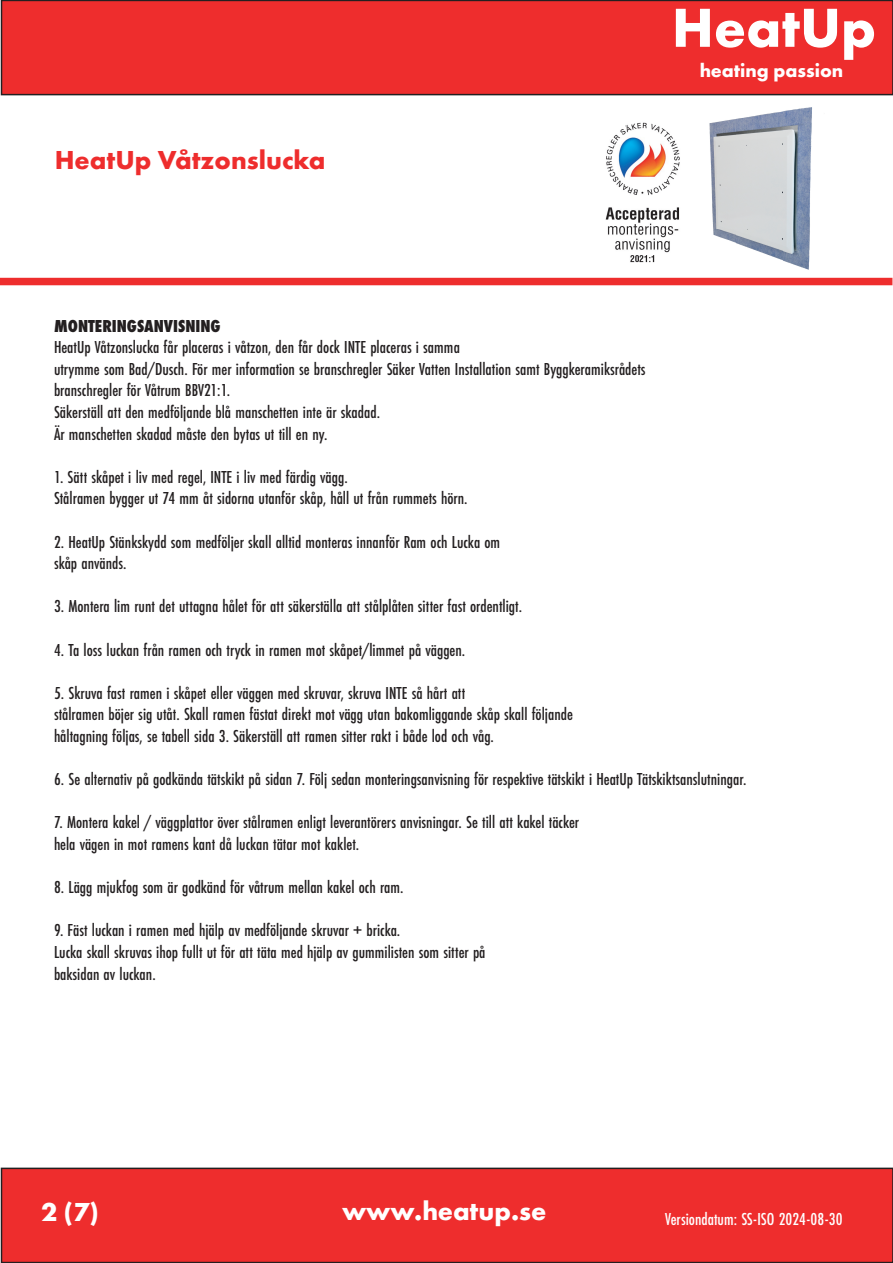
<style>
.page{position:relative;width:893px;height:1263px;background:#fff}
.page>*{position:absolute;margin:0;border:0;box-sizing:border-box;transform-origin:0 0}
.t1{font:700 57px "Futura PT";color:#fff}
.t2{font:700 27px "Futura PT";color:#ee2d2d}
.t3{font:700 27px "Futura PT";color:#fff}
.t4{font:700 19.5px "Futura PT";color:#fff}
.t5{font:500 18px/21.6px "Futura PT Cond";color:#231f20}
.t6{font:500 18px "Futura PT Cond";color:#fff}
.t7{font:800 18px "Futura PT Cond";color:#231f20}
</style>
<div class="page">
<div style="left:0;top:278px;width:892px;height:7px;background:#ee2d2d"></div>
<div style="left:2px;top:0;width:891px;height:95px;background:#ee2d2d"></div>
<div style="left:1px;top:0;width:892px;height:95px;border:2px solid #231f20"></div>
<div style="left:2px;top:1168px;width:891px;height:94px;background:#ee2d2d"></div>
<div style="left:1px;top:1167px;width:892px;height:96px;border:2px solid #231f20"></div>
<img style="left:709px;top:107px;width:103px;height:163px">
<img style="left:605px;top:122px;width:75px;height:141px">
<h2 class="t2" style="left:55px;top:142px;width:272px">HeatUp Våtzonslucka</h2>
<h1 class="t1" style="left:672px;top:-9px;width:206px">HeatUp</h1>
<p class="t4" style="left:700px;top:58px;width:145px">heating passion</p>
<p class="t7" style="left:54px;top:315px;width:168px">MONTERINGSANVISNING</p>
<p class="t5" style="left:54px;top:336px;width:593px">HeatUp Våtzonslucka får placeras i våtzon, den får dock INTE placeras i samma<br>utrymme som Bad/Dusch. För mer information se branschregler Säker Vatten Installation samt Byggkeramiksrådets branschregler för Våtrum BBV21:1.<br>Säkerställ att den medföljande blå manschetten inte är skadad.<br>Är manschetten skadad måste den bytas ut till en ny.</p>
<p class="t5" style="left:54px;top:466px;width:415px">1. Sätt skåpet i liv med regel, INTE i liv med färdig vägg.<br>Stålramen bygger ut 74 mm åt sidorna utanför skåp, håll ut från rummets hörn.</p>
<p class="t5" style="left:54px;top:531px;width:448px">2. HeatUp Stänkskydd som medföljer skall alltid monteras innanför Ram och Lucka om skåp används.</p>
<p class="t5" style="left:54px;top:595px;width:470px">3. Montera lim runt det uttagna hålet för att säkerställa att stålplåten sitter fast ordentligt.</p>
<p class="t5" style="left:54px;top:639px;width:413px">4. Ta loss luckan från ramen och tryck in ramen mot skåpet/limmet på väggen.</p>
<p class="t5" style="left:54px;top:682px;width:520px">5. Skruva fast ramen i skåpet eller väggen med skruvar, skruva INTE så hårt att<br>stålramen böjer sig utåt. Skall ramen fästat direkt mot vägg utan bakomliggande skåp skall följande håltagning följas, se tabell sida 3. Säkerställ att ramen sitter rakt i både lod och våg.</p>
<p class="t5" style="left:54px;top:768px;width:694px">6. Se alternativ på godkända tätskikt på sidan 7. Följ sedan monteringsanvisning för respektive tätskikt i HeatUp Tätskiktsanslutningar.</p>
<p class="t5" style="left:54px;top:811px;width:527px">7. Montera kakel / väggplattor över stålramen enligt leverantörers anvisningar. Se till att kakel täcker hela vägen in mot ramens kant då luckan tätar mot kaklet.</p>
<p class="t5" style="left:54px;top:876px;width:351px">8. Lägg mjukfog som är godkänd för våtrum mellan kakel och ram.</p>
<p class="t5" style="left:54px;top:919px;width:433px">9. Fäst luckan i ramen med hjälp av medföljande skruvar + bricka.<br>Lucka skall skruvas ihop fullt ut för att täta med hjälp av gummilisten som sitter på baksidan av luckan.</p>
<h2 class="t3" style="left:342px;top:1194px;width:206px">www.heatup.se</h2>
<h2 class="t3" style="left:41px;top:1194px;width:59px">2 (7)</h2>
<p class="t6" style="left:665px;top:1208px;width:179px">Versiondatum: SS-ISO 2024-08-30</p>
</div>
